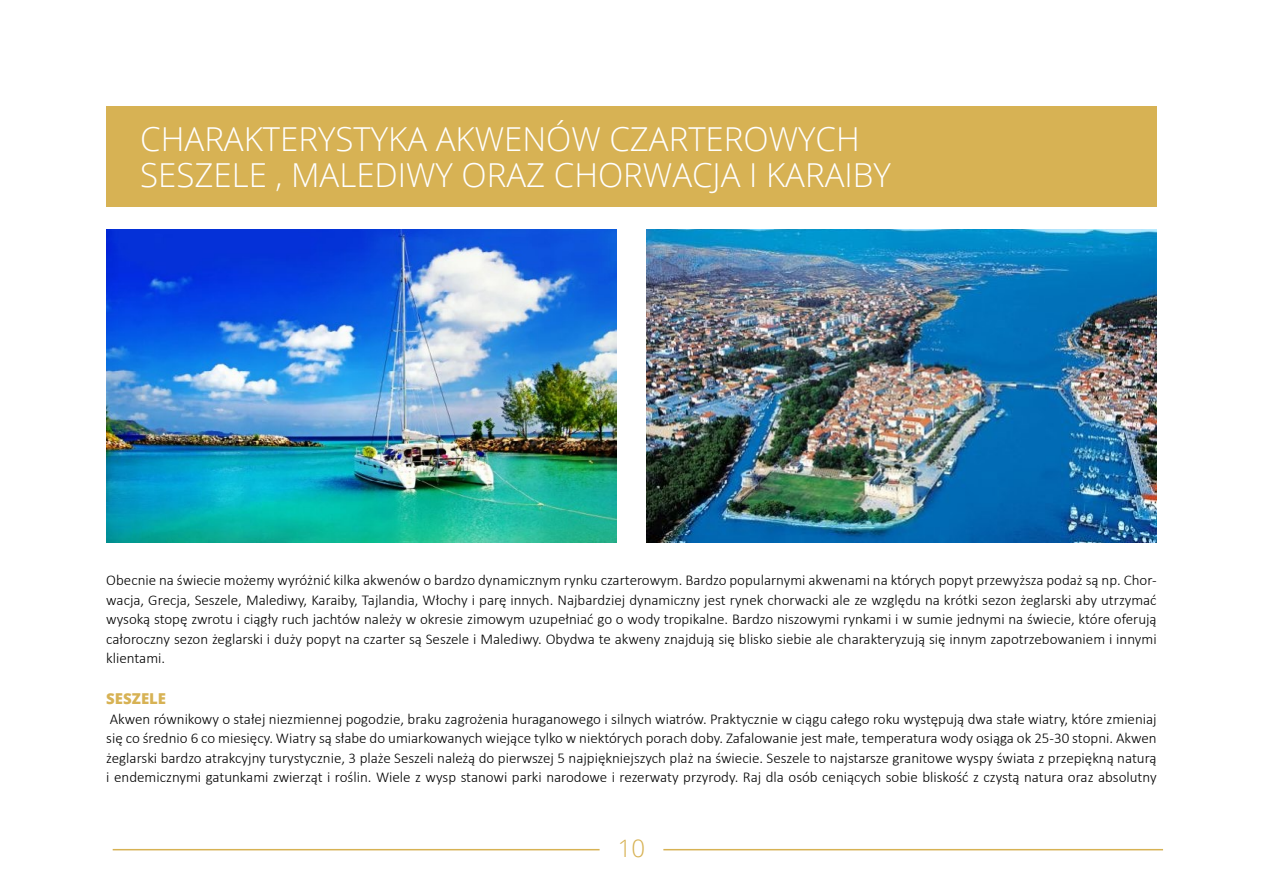
<style>
.page{position:relative;width:1263px;height:893px;background:#fff}
.page>*{position:absolute;margin:0;border:0;box-sizing:border-box;transform-origin:0 0}
.t1{font:300 33px/36px "Open Sans";color:#fff}
.t2{font:300 24px "Open Sans";color:#d7b254}
.t3{font:300 15px/19.5px "Calibri";color:#000;text-align:justify}
.t4{font:800 15px "Open Sans";color:#d7b254}
</style>
<div class="page">
<hr style="left:113px;top:849px;width:487px;height:1px;background:#d7b254">
<hr style="left:663px;top:849px;width:500px;height:1px;background:#d7b254">
<div style="left:106px;top:106px;width:1051px;height:101px;background:#d7b254"></div>
<img style="left:646px;top:230px;width:511px;height:313px">
<img style="left:106px;top:230px;width:511px;height:313px">
<h1 class="t1" style="left:140px;top:120px;width:752px">CHARAKTERYSTYKA AKWENÓW CZARTEROWYCH<br>SESZELE , MALEDIWY ORAZ CHORWACJA I KARAIBY</h1>
<p class="t3" style="left:106px;top:570px;width:1052px">Obecnie na świecie możemy wyróżnić kilka akwenów o bardzo dynamicznym rynku czarterowym. Bardzo popularnymi akwenami na których popyt przewyższa podaż są np. Chor&shy;wacja, Grecja, Seszele, Malediwy, Karaiby, Tajlandia, Włochy i parę innych. Najbardziej dynamiczny jest rynek chorwacki ale ze względu na krótki sezon żeglarski aby utrzymać wysoką stopę zwrotu i ciągły ruch jachtów należy w okresie zimowym uzupełniać go o wody tropikalne. Bardzo niszowymi rynkami i w sumie jednymi na świecie, które oferują całoroczny sezon żeglarski i duży popyt na czarter są Seszele i Malediwy. Obydwa te akweny znajdują się blisko siebie ale charakteryzują się innym zapotrzebowaniem i innymi klientami.</p>
<p class="t4" style="left:106px;top:687px;width:61px">SESZELE</p>
<p class="t3" style="left:106px;top:709px;width:1052px">Akwen równikowy o stałej niezmiennej pogodzie, braku zagrożenia huraganowego i silnych wiatrów. Praktycznie w ciągu całego roku występują dwa stałe wiatry, które zmieniaj się co średnio 6 co miesięcy. Wiatry są słabe do umiarkowanych wiejące tylko w niektórych porach doby. Zafalowanie jest małe, temperatura wody osiąga ok 25-30 stopni. Akwen żeglarski bardzo atrakcyjny turystycznie, 3 plaże Seszeli należą do pierwszej 5 najpiękniejszych plaż na świecie. Seszele to najstarsze granitowe wyspy świata z przepiękną naturą i endemicznymi gatunkami zwierząt i roślin. Wiele z wysp stanowi parki narodowe i rezerwaty przyrody. Raj dla osób ceniących sobie bliskość z czystą natura oraz absolutny</p>
<h2 class="t2" style="left:618px;top:832px;width:29px">10</h2>
</div>
